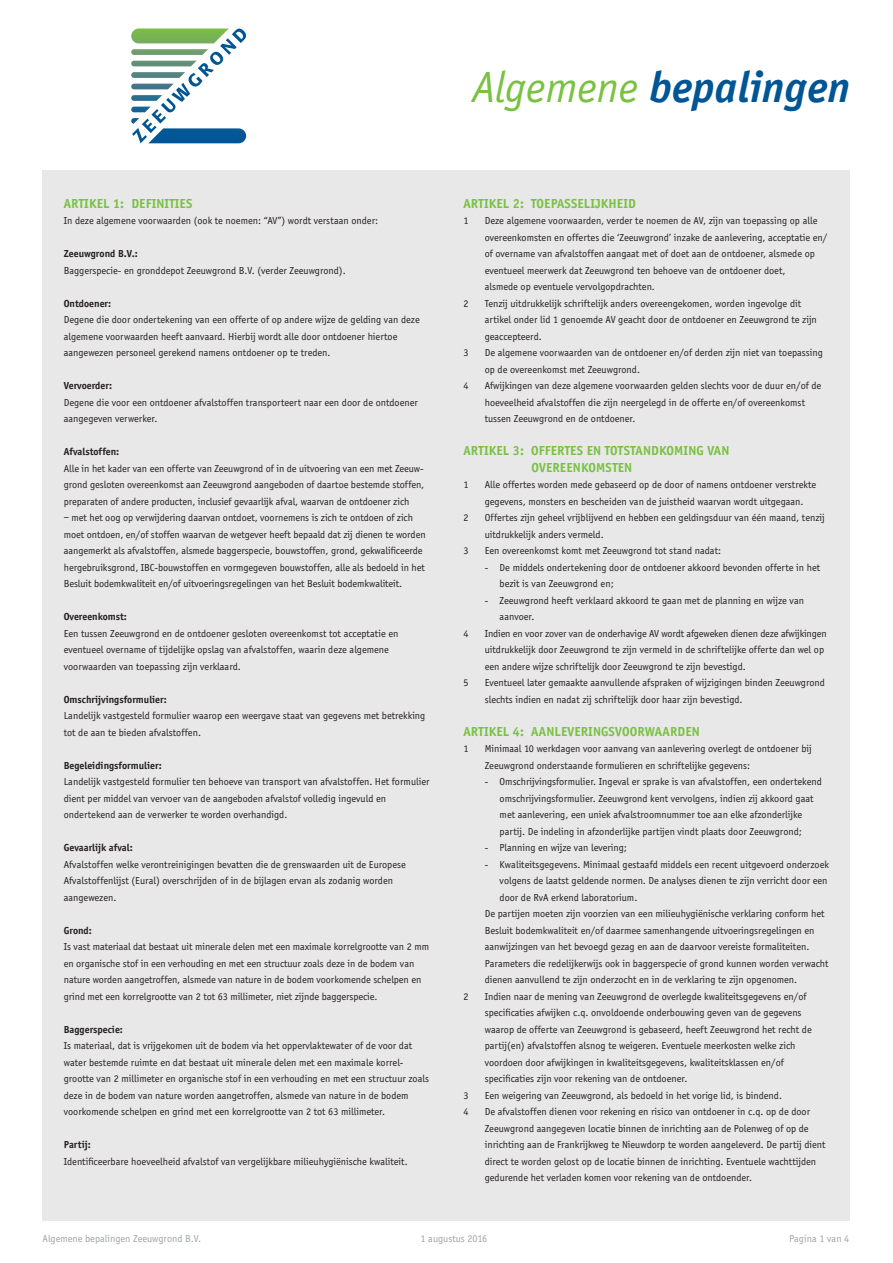
<style>
.page{position:relative;width:893px;height:1263px;background:#fff}
.page>*{position:absolute;margin:0;border:0;box-sizing:border-box;transform-origin:0 0}
.t1{font:italic 700 45px "Officina Sans EF";color:#005595}
.t2{font:700 13.5px/16.5px "Officina Sans EF";letter-spacing:.01em;color:#79c142}
.t3{font:10.5px/16.5px "Officina Sans EF";color:#231f20}
.t4{font:700 10.5px "Officina Sans EF";color:#231f20}
.t5{font:10.5px "Officina Sans EF";color:#a0a3a6}
.s1{font-weight:400;color:#79c142}
</style>
<div class="page">
<div style="left:43px;top:170px;width:807px;height:1050px;background:#e9e8e9"></div>
<svg style="left:131px;top:28px;width:116px;height:116px"></svg>
<h1 class="t1" style="left:473px;top:61px;width:379px"><span class="s1">Algemene</span> bepalingen</h1>
<p class="t2" style="left:64px;top:195px;width:130px">ARTIKEL 1: DEFINITIES</p>
<p class="t3" style="left:64px;top:212px;width:316px">In deze algemene voorwaarden (ook te noemen: “AV”) wordt verstaan onder:</p>
<p class="t4" style="left:64px;top:247px;width:76px">Zeeuwgrond B.V.:</p>
<p class="t3" style="left:64px;top:262px;width:283px">Baggerspecie- en gronddepot Zeeuwgrond B.V. (verder Zeeuwgrond).</p>
<p class="t4" style="left:64px;top:297px;width:49px">Ontdoener:</p>
<p class="t3" style="left:64px;top:311px;width:357px">Degene die door ondertekening van een offerte of op andere wijze de gelding van deze algemene voorwaarden heeft aanvaard. Hierbij wordt alle door ontdoener hiertoe aangewezen personeel gerekend namens ontdoener op te treden.</p>
<p class="t4" style="left:64px;top:379px;width:50px">Vervoerder:</p>
<p class="t3" style="left:64px;top:394px;width:356px">Degene die voor een ontdoener afvalstoffen transporteert naar een door de ontdoener aangegeven verwerker.</p>
<p class="t4" style="left:64px;top:445px;width:57px">Afvalstoffen:</p>
<p class="t3" style="left:64px;top:460px;width:362px;text-align:justify">Alle in het kader van een offerte van Zeeuwgrond of in de uitvoering van een met Zeeuw&shy;grond gesloten overeenkomst aan Zeeuwgrond aangeboden of daartoe bestemde stoffen, preparaten of andere producten, inclusief gevaarlijk afval, waarvan de ontdoener zich</p>
<p class="t3" style="left:64px;top:509px;width:363px">– met het oog op verwijdering daarvan ontdoet, voornemens is zich te ontdoen of zich moet ontdoen, en/of stoffen waarvan de wetgever heeft bepaald dat zij dienen te worden aangemerkt als afvalstoffen, alsmede baggerspecie, bouwstoffen, grond, gekwalificeerde hergebruiksgrond, IBC-bouwstoffen en vormgegeven bouwstoffen, alle als bedoeld in het Besluit bodemkwaliteit en/of uitvoeringsregelingen van het Besluit bodemkwaliteit.</p>
<p class="t4" style="left:64px;top:610px;width:65px">Overeenkomst:</p>
<p class="t3" style="left:64px;top:625px;width:336px">Een tussen Zeeuwgrond en de ontdoener gesloten overeenkomst tot acceptatie en eventueel overname of tijdelijke opslag van afvalstoffen, waarin deze algemene voorwaarden van toepassing zijn verklaard.</p>
<p class="t4" style="left:64px;top:693px;width:105px">Omschrijvingsformulier:</p>
<p class="t3" style="left:64px;top:707px;width:363px">Landelijk vastgesteld formulier waarop een weergave staat van gegevens met betrekking tot de aan te bieden afvalstoffen.</p>
<p class="t4" style="left:64px;top:759px;width:99px">Begeleidingsformulier:</p>
<p class="t3" style="left:64px;top:773px;width:367px">Landelijk vastgesteld formulier ten behoeve van transport van afvalstoffen. Het formulier dient per middel van vervoer van de aangeboden afvalstof volledig ingevuld en ondertekend aan de verwerker te worden overhandigd.</p>
<p class="t4" style="left:64px;top:841px;width:70px">Gevaarlijk afval:</p>
<p class="t3" style="left:64px;top:856px;width:343px">Afvalstoffen welke verontreinigingen bevatten die de grenswaarden uit de Europese<br>Afvalstoffenlijst (Eural) overschrijden of in de bijlagen ervan als zodanig worden aangewezen.</p>
<p class="t4" style="left:64px;top:924px;width:30px">Grond:</p>
<p class="t3" style="left:64px;top:938px;width:367px">Is vast materiaal dat bestaat uit minerale delen met een maximale korrelgrootte van 2 mm en organische stof in een verhouding en met een structuur zoals deze in de bodem van nature worden aangetroffen, alsmede van nature in de bodem voorkomende schelpen en grind met een korrelgrootte van 2 tot 63 millimeter, niet zijnde baggerspecie.</p>
<p class="t4" style="left:64px;top:1023px;width:61px">Baggerspecie:</p>
<p class="t3" style="left:64px;top:1037px;width:367px">Is materiaal, dat is vrijgekomen uit de bodem via het oppervlaktewater of de voor dat water bestemde ruimte en dat bestaat uit minerale delen met een maximale korrel&shy;grootte van 2 millimeter en organische stof in een verhouding en met een structuur zoals deze in de bodem van nature worden aangetroffen, alsmede van nature in de bodem voorkomende schelpen en grind met een korrelgrootte van 2 tot 63 millimeter.</p>
<p class="t4" style="left:64px;top:1138px;width:28px">Partij:</p>
<p class="t3" style="left:64px;top:1153px;width:345px">Identificeerbare hoeveelheid afvalstof van vergelijkbare milieuhygiënische kwaliteit.</p>
<p class="t2" style="left:463px;top:195px;width:174px">ARTIKEL 2: TOEPASSELIJKHEID</p>
<p class="t3" style="left:463px;top:212px;width:7px">1</p>
<p class="t3" style="left:485px;top:212px;width:344px">Deze algemene voorwaarden, verder te noemen de AV, zijn van toepassing op alle overeenkomsten en offertes die ‘Zeeuwgrond’ inzake de aanlevering, acceptatie en/ of overname van afvalstoffen aangaat met of doet aan de ontdoener, alsmede op eventueel meerwerk dat Zeeuwgrond ten behoeve van de ontdoener doet,<br>alsmede op eventuele vervolgopdrachten.</p>
<p class="t3" style="left:463px;top:295px;width:7px">2</p>
<p class="t3" style="left:485px;top:295px;width:334px">Tenzij uitdrukkelijk schriftelijk anders overeengekomen, worden ingevolge dit artikel onder lid 1 genoemde AV geacht door de ontdoener en Zeeuwgrond te zijn geaccepteerd.</p>
<p class="t3" style="left:463px;top:344px;width:7px">3</p>
<p class="t3" style="left:485px;top:344px;width:340px">De algemene voorwaarden van de ontdoener en/of derden zijn niet van toepassing op de overeenkomst met Zeeuwgrond.</p>
<p class="t3" style="left:463px;top:377px;width:7px">4</p>
<p class="t3" style="left:485px;top:377px;width:338px">Afwijkingen van deze algemene voorwaarden gelden slechts voor de duur en/of de hoeveelheid afvalstoffen die zijn neergelegd in de offerte en/of overeenkomst tussen Zeeuwgrond en de ontdoener.</p>
<p class="t2" style="left:531px;top:442px;width:199px;text-indent:-68px">ARTIKEL 3: OFFERTES EN TOTSTANDKOMING VAN<br>OVEREENKOMSTEN</p>
<p class="t3" style="left:463px;top:476px;width:7px">1</p>
<p class="t3" style="left:485px;top:476px;width:333px">Alle offertes worden mede gebaseerd op de door of namens ontdoener verstrekte gegevens, monsters en bescheiden van de juistheid waarvan wordt uitgegaan.</p>
<p class="t3" style="left:463px;top:509px;width:7px">2</p>
<p class="t3" style="left:485px;top:509px;width:342px">Offertes zijn geheel vrijblijvend en hebben een geldingsduur van één maand, tenzij uitdrukkelijk anders vermeld.</p>
<p class="t3" style="left:463px;top:542px;width:7px">3</p>
<p class="t3" style="left:485px;top:542px;width:238px">Een overeenkomst komt met Zeeuwgrond tot stand nadat:</p>
<p class="t3" style="left:500px;top:559px;width:322px;text-indent:-15px">- De middels ondertekening door de ontdoener akkoord bevonden offerte in het bezit is van Zeeuwgrond en;</p>
<p class="t3" style="left:500px;top:592px;width:306px;text-indent:-15px">- Zeeuwgrond heeft verklaard akkoord te gaan met de planning en wijze van aanvoer.</p>
<p class="t3" style="left:463px;top:625px;width:7px">4</p>
<p class="t3" style="left:485px;top:625px;width:343px">Indien en voor zover van de onderhavige AV wordt afgeweken dienen deze afwijkingen uitdrukkelijk door Zeeuwgrond te zijn vermeld in de schriftelijke offerte dan wel op een andere wijze schriftelijk door Zeeuwgrond te zijn bevestigd.</p>
<p class="t3" style="left:463px;top:674px;width:7px">5</p>
<p class="t3" style="left:485px;top:674px;width:342px">Eventueel later gemaakte aanvullende afspraken of wijzigingen binden Zeeuwgrond slechts indien en nadat zij schriftelijk door haar zijn bevestigd.</p>
<p class="t2" style="left:463px;top:723px;width:238px">ARTIKEL 4: AANLEVERINGSVOORWAARDEN</p>
<p class="t3" style="left:463px;top:740px;width:7px">1</p>
<p class="t3" style="left:485px;top:740px;width:329px">Minimaal 10 werkdagen voor aanvang van aanlevering overlegt de ontdoener bij<br>Zeeuwgrond onderstaande formulieren en schriftelijke gegevens:</p>
<p class="t3" style="left:500px;top:773px;width:324px;text-indent:-15px">- Omschrijvingsformulier. Ingeval er sprake is van afvalstoffen, een ondertekend omschrijvingsformulier. Zeeuwgrond kent vervolgens, indien zij akkoord gaat met aanlevering, een uniek afvalstroomnummer toe aan elke afzonderlijke partij. De indeling in afzonderlijke partijen vindt plaats door Zeeuwgrond;</p>
<p class="t3" style="left:485px;top:839px;width:144px">- Planning en wijze van levering;</p>
<p class="t3" style="left:485px;top:856px;width:346px">- Kwaliteitsgegevens. Minimaal gestaafd middels een recent uitgevoerd onderzoek</p>
<p class="t3" style="left:500px;top:872px;width:329px">volgens de laatst geldende normen. De analyses dienen te zijn verricht door een</p>
<p class="t3" style="left:500px;top:889px;width:139px">door de RvA erkend laboratorium.</p>
<p class="t3" style="left:485px;top:905px;width:341px">De partijen moeten zijn voorzien van een milieuhygiënische verklaring conform het</p>
<p class="t3" style="left:485px;top:922px;width:331px">Besluit bodemkwaliteit en/of daarmee samenhangende uitvoeringsregelingen en</p>
<p class="t3" style="left:485px;top:938px;width:326px">aanwijzingen van het bevoegd gezag en aan de daarvoor vereiste formaliteiten.</p>
<p class="t3" style="left:485px;top:955px;width:345px">Parameters die redelijkerwijs ook in baggerspecie of grond kunnen worden verwacht</p>
<p class="t3" style="left:485px;top:971px;width:314px">dienen aanvullend te zijn onderzocht en in de verklaring te zijn opgenomen.</p>
<p class="t3" style="left:463px;top:988px;width:7px">2</p>
<p class="t3" style="left:485px;top:988px;width:328px">Indien naar de mening van Zeeuwgrond de overlegde kwaliteitsgegevens en/of specificaties afwijken c.q. onvoldoende onderbouwing geven van de gegevens waarop de offerte van Zeeuwgrond is gebaseerd, heeft Zeeuwgrond het recht de partij(en) afvalstoffen alsnog te weigeren. Eventuele meerkosten welke zich voordoen door afwijkingen in kwaliteitsgegevens, kwaliteitsklassen en/of specificaties zijn voor rekening van de ontdoener.</p>
<p class="t3" style="left:463px;top:1087px;width:7px">3</p>
<p class="t3" style="left:485px;top:1087px;width:299px">Een weigering van Zeeuwgrond, als bedoeld in het vorige lid, is bindend.</p>
<p class="t3" style="left:463px;top:1103px;width:7px">4</p>
<p class="t3" style="left:485px;top:1103px;width:342px">De afvalstoffen dienen voor rekening en risico van ontdoener in c.q. op de door Zeeuwgrond aangegeven locatie binnen de inrichting aan de Polenweg of op de inrichting aan de Frankrijkweg te Nieuwdorp te worden aangeleverd. De partij dient direct te worden gelost op de locatie binnen de inrichting. Eventuele wachttijden gedurende het verladen komen voor rekening van de ontdoender.</p>
<p class="t5" style="left:43px;top:1232px;width:160px">Algemene bepalingen Zeeuwgrond B.V.</p>
<p class="t5" style="left:421px;top:1232px;width:68px">1 augustus 2016</p>
<p class="t5" style="left:789px;top:1232px;width:62px">Pagina 1 van 4</p>
</div>
